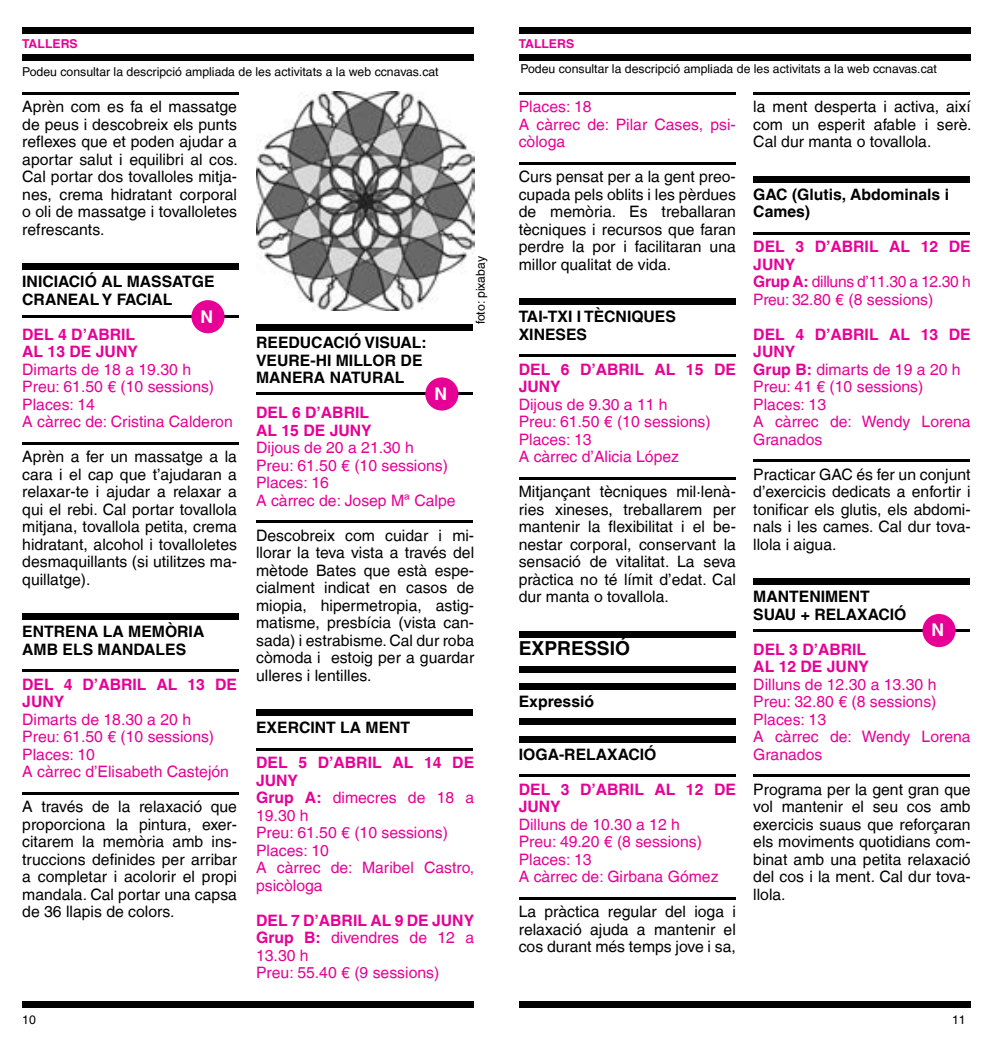
<style>
.page{position:relative;width:993px;height:1042px;background:#fff}
.page>*{position:absolute;margin:0;border:0;box-sizing:border-box;transform-origin:0 0}
.t1{font:700 19.25px "Helvetica LT";color:#000}
.t2{font:700 17.5px "Helvetica LT";color:#fff}
.t3{font:15.75px/17.5px "Helvetica LT";color:#000;text-align:justify}
.t4{font:15.75px/17.5px "Helvetica LT";color:#e70095}
.t5{font:700 15.75px/17.5px "Helvetica LT";color:#000}
.t6{font:700 15.75px/17.5px "Helvetica LT";color:#e70095}
.t7{font:15.75px/17.5px "Helvetica LT";letter-spacing:-.02em;color:#e70095}
.t8{font:12.25px "Helvetica LT";color:#000}
.t9{font:700 12.25px "Helvetica LT";color:#e70095}
.s1{font-weight:700}
</style>
<div class="page">
<div style="left:22px;top:1001px;width:452px;height:7px;background:#000"></div>
<div style="left:518px;top:1001px;width:452px;height:7px;background:#000"></div>
<div style="left:518px;top:27px;width:452px;height:6px;background:#000"></div>
<div style="left:518px;top:54px;width:452px;height:6px;background:#000"></div>
<div style="left:22px;top:27px;width:452px;height:6px;background:#000"></div>
<div style="left:22px;top:54px;width:452px;height:6px;background:#000"></div>
<hr style="left:22px;top:92px;width:217px;height:3px;background:#000">
<div style="left:22px;top:263px;width:217px;height:7px;background:#000"></div>
<hr style="left:22px;top:315px;width:217px;height:3px;background:#000">
<div style="left:191px;top:300px;width:33px;height:33px;background:#e70095;border-radius:50%"></div>
<hr style="left:22px;top:442px;width:217px;height:3px;background:#000">
<div style="left:22px;top:613px;width:217px;height:7px;background:#000"></div>
<hr style="left:22px;top:669px;width:217px;height:3px;background:#000">
<hr style="left:22px;top:792px;width:217px;height:3px;background:#000">
<div style="left:256px;top:324px;width:216px;height:7px;background:#000"></div>
<hr style="left:256px;top:393px;width:216px;height:2px;background:#000">
<div style="left:425px;top:377px;width:33px;height:33px;background:#e70095;border-radius:50%"></div>
<hr style="left:256px;top:520px;width:216px;height:3px;background:#000">
<div style="left:256px;top:709px;width:216px;height:7px;background:#000"></div>
<hr style="left:256px;top:748px;width:216px;height:3px;background:#000">
<hr style="left:518px;top:92px;width:217px;height:3px;background:#000">
<hr style="left:518px;top:162px;width:217px;height:3px;background:#000">
<div style="left:518px;top:298px;width:217px;height:7px;background:#000"></div>
<hr style="left:518px;top:354px;width:217px;height:3px;background:#000">
<hr style="left:518px;top:477px;width:217px;height:3px;background:#000">
<div style="left:518px;top:631px;width:217px;height:6px;background:#000"></div>
<div style="left:518px;top:666px;width:217px;height:6px;background:#000"></div>
<div style="left:518px;top:683px;width:217px;height:7px;background:#000"></div>
<div style="left:518px;top:718px;width:217px;height:7px;background:#000"></div>
<div style="left:518px;top:736px;width:217px;height:6px;background:#000"></div>
<hr style="left:518px;top:774px;width:217px;height:3px;background:#000">
<hr style="left:518px;top:897px;width:217px;height:3px;background:#000">
<hr style="left:753px;top:92px;width:216px;height:3px;background:#000">
<div style="left:753px;top:176px;width:216px;height:6px;background:#000"></div>
<hr style="left:753px;top:232px;width:216px;height:3px;background:#000">
<hr style="left:753px;top:459px;width:216px;height:3px;background:#000">
<div style="left:753px;top:578px;width:216px;height:7px;background:#000"></div>
<hr style="left:753px;top:629px;width:216px;height:3px;background:#000">
<div style="left:922px;top:614px;width:33px;height:33px;background:#e70095;border-radius:50%"></div>
<hr style="left:753px;top:774px;width:216px;height:3px;background:#000">
<img style="left:256px;top:92px;width:218px;height:218px">
<p class="t9" style="left:22px;top:36px;width:57px">TALLERS</p>
<p class="t9" style="left:518px;top:36px;width:57px">TALLERS</p>
<p class="t8" style="left:22px;top:64px;width:418px">Podeu consultar la descripció ampliada de les activitats a la web ccnavas.cat</p>
<p class="t8" style="left:520px;top:62px;width:418px">Podeu consultar la descripció ampliada de les activitats a la web ccnavas.cat</p>
<p class="t3" style="left:22px;top:98px;width:217px">Aprèn com es fa el massatge de peus i descobreix els punts reflexes que et poden ajudar a aportar salut i equilibri al cos.<br>Cal portar dos tovalloles mitja&shy;nes, crema hidratant corporal o oli de massatge i tovalloletes refrescants.</p>
<p class="t5" style="left:22px;top:273px;width:194px">INICIACIÓ AL MASSATGE<br>CRANEAL Y FACIAL</p>
<p class="t2" style="left:200px;top:306px;width:14px">N</p>
<p class="t6" style="left:22px;top:325px;width:117px">DEL 4 D’ABRIL<br>AL 13 DE JUNY</p>
<p class="t4" style="left:22px;top:360px;width:212px">Dimarts de 18 a 19.30 h<br>Preu: 61.50 € (10 sessions)<br>Places: 14<br>A càrrec de: Cristina Calderon</p>
<p class="t3" style="left:22px;top:448px;width:216px">Aprèn a fer un massatge a la cara i el cap que t’ajudaran a relaxar-te i ajudar a relaxar a qui el rebi. Cal portar tovallola mitjana, tovallola petita, crema hidratant, alcohol i tovalloletes desmaquillants (si utilitzes ma&shy;quillatge).</p>
<p class="t5" style="left:22px;top:623px;width:183px">ENTRENA LA MEMÒRIA<br>AMB ELS MANDALES</p>
<p class="t6" style="left:22px;top:675px;width:216px">DEL 4 D’ABRIL AL 13 DE<br>JUNY</p>
<p class="t4" style="left:22px;top:710px;width:208px">Dimarts de 18.30 a 20 h<br>Preu: 61.50 € (10 sessions)<br>Places: 10<br>A càrrec d’Elisabeth Castejón</p>
<p class="t3" style="left:22px;top:798px;width:216px">A través de la relaxació que proporciona la pintura, exer&shy;citarem la memòria amb ins&shy;truccions definides per arribar a completar i acolorir el propi mandala. Cal portar una capsa de 36 llapis de colors.</p>
<p class="t5" style="left:256px;top:334px;width:172px">REEDUCACIÓ VISUAL:<br>VEURE-HI MILLOR DE<br>MANERA NATURAL</p>
<p class="t2" style="left:434px;top:383px;width:14px">N</p>
<p class="t8" style="left:473px;top:324px;width:70px;rotate:-90deg">foto: pixabay</p>
<p class="t6" style="left:256px;top:404px;width:117px">DEL 6 D’ABRIL<br>AL 15 DE JUNY</p>
<p class="t4" style="left:256px;top:439px;width:201px">Dijous de 20 a 21.30 h<br>Preu: 61.50 € (10 sessions)<br>Places: 16<br>A càrrec de: Josep Mª Calpe</p>
<p class="t3" style="left:256px;top:526px;width:219px">Descobreix com cuidar i mi&shy;llorar la teva vista a través del mètode Bates que està espe&shy;cialment indicat en casos de miopia, hipermetropia, astig&shy;matisme, presbícia (vista can&shy;sada) i estrabisme. Cal dur roba còmoda i estoig per a guardar ulleres i lentilles.</p>
<p class="t5" style="left:256px;top:719px;width:156px">EXERCINT LA MENT</p>
<p class="t4" style="left:256px;top:754px;width:219px"><span class="s1">DEL 5 D’ABRIL AL 14 DE<br>JUNY<br>Grup A:</span> dimecres de 18 a<br>19.30 h<br>Preu: 61.50 € (10 sessions)<br>Places: 10<br>A càrrec de: Maribel Castro, psicòloga</p>
<p class="t4" style="left:256px;top:911px;width:219px"><span class="s1">DEL 7 D’ABRIL AL 9 DE JUNY<br>Grup B:</span> divendres de 12 a<br>13.30 h<br>Preu: 55.40 € (9 sessions)</p>
<p class="t4" style="left:518px;top:98px;width:218px">Places: 18<br>A càrrec de: Pilar Cases, psi&shy;còloga</p>
<p class="t3" style="left:518px;top:168px;width:218px">Curs pensat per a la gent preo&shy;cupada pels oblits i les pèrdues de memòria. Es treballaran tècniques i recursos que faran perdre la por i facilitaran una millor qualitat de vida.</p>
<p class="t5" style="left:518px;top:308px;width:158px">TAI-TXI I TÈCNIQUES<br>XINESES</p>
<p class="t6" style="left:518px;top:360px;width:218px">DEL 6 D’ABRIL AL 15 DE<br>JUNY</p>
<p class="t4" style="left:518px;top:395px;width:193px">Dijous de 9.30 a 11 h<br>Preu: 61.50 € (10 sessions)<br>Places: 13<br>A càrrec d’Alicia López</p>
<p class="t3" style="left:518px;top:483px;width:218px">Mitjançant tècniques mil·lenà&shy;ries xineses, treballarem per mantenir la flexibilitat i el be&shy;nestar corporal, conservant la sensació de vitalitat. La seva pràctica no té límit d’edat. Cal dur manta o tovallola.</p>
<p class="t1" style="left:518px;top:636px;width:27px">Expressió</p>
<p class="t5" style="left:518px;top:693px;width:77px">Expressió</p>
<p class="t5" style="left:518px;top:745px;width:139px">IOGA-RELAXACIÓ</p>
<p class="t6" style="left:518px;top:780px;width:218px">DEL 3 D’ABRIL AL 12 DE<br>JUNY</p>
<p class="t4" style="left:518px;top:815px;width:201px">Dilluns de 10.30 a 12 h<br>Preu: 49.20 € (8 sessions)<br>Places: 13<br>A càrrec de: Girbana Gómez</p>
<p class="t3" style="left:518px;top:903px;width:218px">La pràctica regular del ioga i relaxació ajuda a mantenir el cos durant més temps jove i sa,</p>
<p class="t3" style="left:753px;top:98px;width:220px">la ment desperta i activa, així com un esperit afable i serè.<br>Cal dur manta o tovallola.</p>
<p class="t5" style="left:753px;top:185px;width:197px">GAC (Glutis, Abdominals i<br>Cames)</p>
<p class="t7" style="left:753px;top:238px;width:219px"><span class="s1">DEL 3 D’ABRIL AL 12 DE<br>JUNY<br>Grup A:</span> dilluns d’11.30 a 12.30 h<br>Preu: 32.80 € (8 sessions)</p>
<p class="t4" style="left:753px;top:325px;width:219px"><span class="s1">DEL 4 D’ABRIL AL 13 DE<br>JUNY<br>Grup B:</span> dimarts de 19 a 20 h<br>Preu: 41 € (10 sessions)<br>Places: 13<br>A càrrec de: Wendy Lorena<br>Granados</p>
<p class="t3" style="left:753px;top:465px;width:219px">Practicar GAC és fer un conjunt d’exercicis dedicats a enfortir i tonificar els glutis, els abdomi&shy;nals i les cames. Cal dur tova&shy;llola i aigua.</p>
<p class="t5" style="left:753px;top:588px;width:155px">MANTENIMENT<br>SUAU + RELAXACIÓ</p>
<p class="t2" style="left:931px;top:619px;width:14px">N</p>
<p class="t6" style="left:753px;top:640px;width:117px">DEL 3 D’ABRIL<br>AL 12 DE JUNY</p>
<p class="t4" style="left:753px;top:675px;width:219px">Dilluns de 12.30 a 13.30 h<br>Preu: 32.80 € (8 sessions)<br>Places: 13<br>A càrrec de: Wendy Lorena<br>Granados</p>
<p class="t3" style="left:753px;top:780px;width:219px">Programa per la gent gran que vol mantenir el seu cos amb exercicis suaus que reforçaran els moviments quotidians com&shy;binat amb una petita relaxació del cos i la ment. Cal dur tova&shy;llola.</p>
<p class="t8" style="left:22px;top:1012px;width:15px">10</p>
<p class="t8" style="left:951px;top:1012px;width:15px">11</p>
</div>
